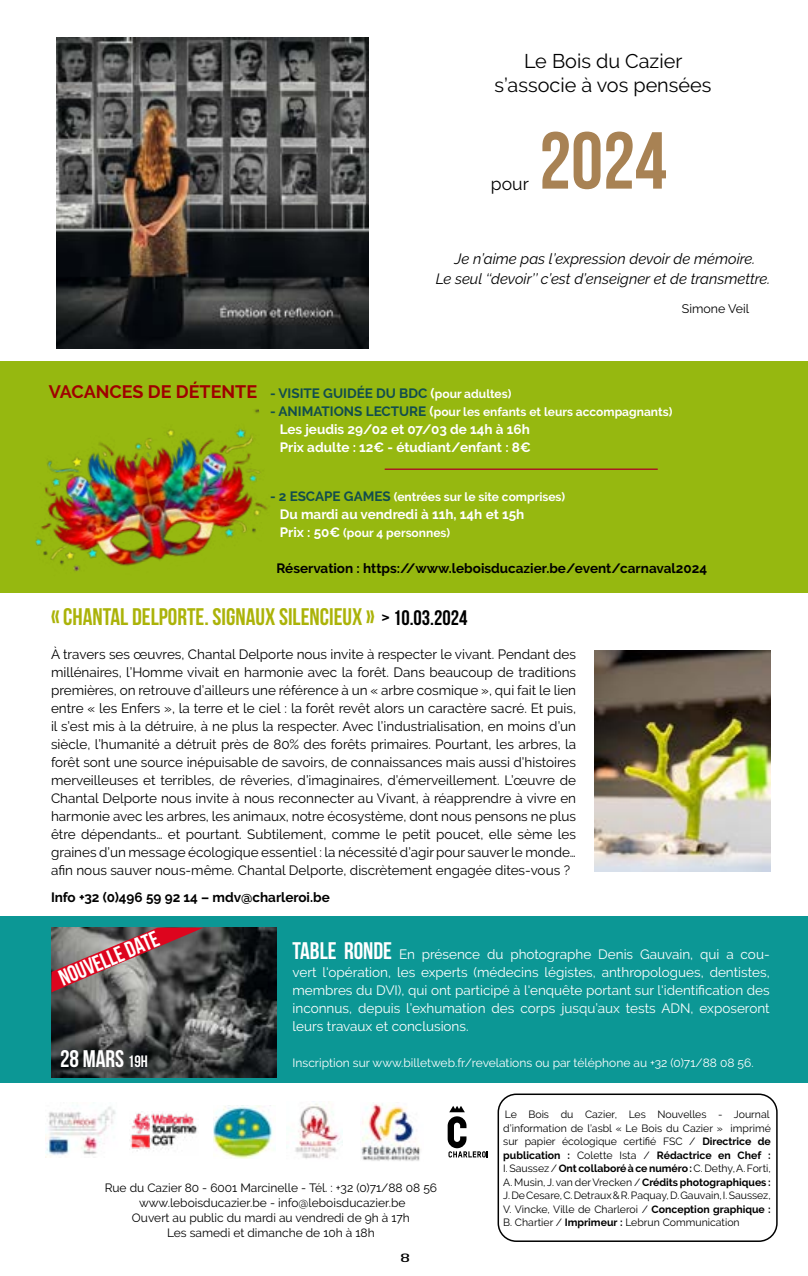
<style>
.page{position:relative;width:808px;height:1276px;background:#fff}
.page>*{position:absolute;margin:0;border:0;box-sizing:border-box;transform-origin:0 0}
.t1{font:700 80.55px "Bebas Neue";color:#a88254}
.t2{font:700 24px "Bebas Neue";color:#abb309}
.t3{font:700 24px "Bebas Neue";color:#fff}
.t4{font:700 22.5px "Bebas Neue";color:#fff}
.t5{font:19.8px/23.9px "Raleway";color:#000;text-align:center}
.t6{font:700 18px "Raleway";color:#9f0000}
.t7{font:17.55px "Raleway";color:#000}
.t8{font:italic 14.85px/19.8px "Raleway";color:#000;text-align:center}
.t9{font:13.5px/18px "Raleway";color:#000;text-align:justify}
.t10{font:13.5px/18px "Raleway";color:#fff;text-align:justify}
.t11{font:700 13.5px "Raleway";color:#000}
.t12{font:700 13.5px/18px "Raleway";color:#fff}
.t13{font:700 13.5px "Raleway";color:#124d4d}
.t14{font:12.45px "Raleway";color:#000}
.t15{font:12px/15px "Raleway";color:#000;text-align:center}
.t16{font:700 12px "Raleway";color:#fff}
.t17{font:12px "Raleway";color:#fff}
.t18{font:12px "Bebas Neue";color:#000;scale:2 1}
.t19{font:10.5px/13.5px "Raleway";color:#000;text-align:justify}
.s1{color:#fff}
.s2{font-size:12px;color:#fff}
.s3{font-size:13.5px;color:#124d4d}
.s4{font-size:13.5px}
.s5{font-size:21px;color:#000}
.s6{font-family:"Bebas Neue";font-weight:700;font-size:24px}
.s7{font-size:16.5px}
.s8{font-weight:700}
</style>
<div class="page">
<div style="left:0;top:916px;width:808px;height:167px;background:#0c9795"></div>
<div style="left:0;top:361px;width:808px;height:231px;background:#96b810"></div>
<div style="left:497px;top:1093px;width:281px;height:149px;border:2px solid #000;border-radius:18px"></div>
<img style="left:46px;top:1105px;width:70px;height:52px">
<img style="left:129px;top:1113px;width:68px;height:38px">
<svg style="left:448px;top:1106px;width:40px;height:51px"></svg>
<img style="left:361px;top:1103px;width:60px;height:58px">
<img style="left:213px;top:1105px;width:60px;height:53px">
<img style="left:286px;top:1101px;width:57px;height:58px">
<img style="left:57px;top:37px;width:311px;height:312px">
<img style="left:14px;top:373px;width:269px;height:219px">
<img style="left:594px;top:651px;width:176px;height:220px">
<img style="left:52px;top:927px;width:224px;height:150px">
<hr style="left:385px;top:468px;width:273px;height:2px;background:#a81c22">
<svg style="left:52px;top:927px;width:151px;height:65px;background:#8b5358"></svg>
<h3 class="t5" style="left:495px;top:49px;width:218px">Le Bois du Cazier s’associe à vos pensées</h3>
<p class="t7" style="left:491px;top:173px;width:39px">pour</p>
<h1 class="t1" style="left:539px;top:117px;width:129px">2024</h1>
<p class="t8" style="left:436px;top:248px;width:336px">Je n’aime pas l’expression devoir de mémoire.<br>Le seul ‘‘devoir’’ c’est d’enseigner et de transmettre.</p>
<p class="t14" style="left:682px;top:302px;width:69px">Simone Veil</p>
<h3 class="t6" style="left:49px;top:382px;width:210px">VACANCES DE DÉTENTE</h3>
<p class="t13" style="left:270px;top:385px;width:243px">- VISITE GUIDÉE DU BDC <span class="s1">(</span><span class="s2">pour adultes)</span></p>
<p class="t16" style="left:270px;top:405px;width:404px"><span class="s3">- ANIMATIONS LECTURE</span> <span class="s4">(</span>pour les enfants et leurs accompagnants)</p>
<p class="t12" style="left:280px;top:420px;width:253px">Les jeudis 29/02 et 07/03 de 14h à 16h<br>Prix adulte : 12€ - étudiant/enfant : 8€</p>
<p class="t16" style="left:270px;top:489px;width:297px"><span class="s3">- 2 ESCAPE GAMES</span> (entrées sur le site comprises)</p>
<p class="t12" style="left:280px;top:505px;width:246px">Du mardi au vendredi à 11h, 14h et 15h</p>
<p class="t16" style="left:280px;top:525px;width:172px"><span class="s4">Prix : 50€</span> (pour 4 personnes)</p>
<p class="t11" style="left:276px;top:560px;width:432px">Réservation : https://www.leboisducazier.be/event/carnaval2024</p>
<h2 class="t2" style="left:51px;top:603px;width:418px">« CHANTAL DELPORTE. SIGNAUX SILENCIEUX » <span class="s5">&gt; 10.03.2024</span></h2>
<p class="t9" style="left:51px;top:645px;width:527px">À travers ses œuvres, Chantal Delporte nous invite à respecter le vivant. Pendant des millénaires, l’Homme vivait en harmonie avec la forêt. Dans beaucoup de traditions premières, on retrouve d’ailleurs une référence à un « arbre cosmique », qui fait le lien entre « les Enfers », la terre et le ciel : la forêt revêt alors un caractère sacré. Et puis, il s’est mis à la détruire, à ne plus la respecter. Avec l’industrialisation, en moins d’un siècle, l’humanité a détruit près de 80% des forêts primaires. Pourtant, les arbres, la forêt sont une source inépuisable de savoirs, de connaissances mais aussi d’histoires merveilleuses et terribles, de rêveries, d’imaginaires, d’émerveillement. L’œuvre de Chantal Delporte nous invite à nous reconnecter au Vivant, à réapprendre à vivre en harmonie avec les arbres, les animaux, notre écosystème, dont nous pensons ne plus être dépendants… et pourtant. Subtilement, comme le petit poucet, elle sème les graines d’un message écologique essentiel : la nécessité d’agir pour sauver le monde… afin nous sauver nous-même. Chantal Delporte, discrètement engagée dites-vous ?</p>
<p class="t11" style="left:51px;top:889px;width:280px">Info +32 (0)496 59 92 14 – mdv@charleroi.be</p>
<p class="t10" style="left:293px;top:944px;width:479px"><span class="s6">TABLE RONDE</span> En présence du photographe Denis Gauvain, qui a cou&shy;vert l'opération, les experts (médecins légistes, anthropologues, dentistes, membres du DVI), qui ont participé à l'enquête portant sur l'identification des inconnus, depuis l’exhumation des corps jusqu’aux tests ADN, exposeront leurs travaux et conclusions.</p>
<p class="t17" style="left:293px;top:1055px;width:463px">Inscription sur www.billetweb.fr/revelations ou par téléphone au +32 (0)71/88 08 56.</p>
<h3 class="t4" style="left:55px;top:967px;width:108px;rotate:-23deg">NOUVELLE DATE</h3>
<h2 class="t3" style="left:60px;top:1046px;width:89px">28 MARS <span class="s7">19H</span></h2>
<p class="t15" style="left:105px;top:1180px;width:334px">Rue du Cazier 80 - 6001 Marcinelle - Tél. : +32 (0)71/88 08 56 www.leboisducazier.be - info@leboisducazier.be<br>Ouvert au public du mardi au vendredi de 9h à 17h<br>Les samedi et dimanche de 10h à 18h</p>
<p class="t18" style="left:400px;top:1251px;width:6px">8</p>
<p class="t19" style="left:503px;top:1108px;width:269px">Le Bois du Cazier, Les Nouvelles - Journal d’information de l’asbl « Le Bois du Cazier » imprimé sur papier écologique certifié FSC / <span class="s8">Directrice de publication :</span> Colette Ista / <span class="s8">Rédactrice en Chef :<br></span>I. Saussez / <span class="s8">Ont collaboré à ce numéro :</span> C. Dethy, A. Forti, A. Musin, J. van der Vrecken / <span class="s8">Crédits photographiques :<br></span>J. De Cesare, C. Detraux &amp; R. Paquay, D. Gauvain, I. Saussez, V. Vincke, Ville de Charleroi / <span class="s8">Conception graphique :<br></span>B. Chartier / <span class="s8">Imprimeur :</span> Lebrun Communication</p>
</div>
